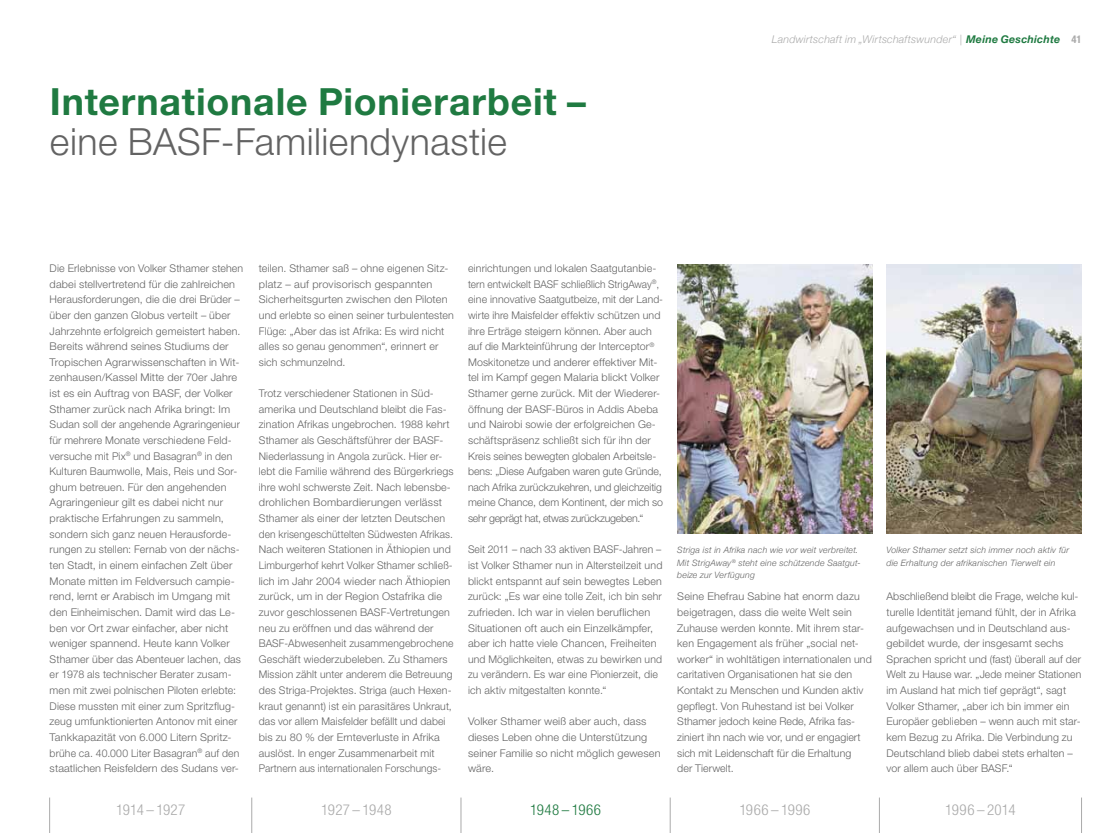
<style>
.page{position:relative;width:1117px;height:833px;background:#fff}
.page>*{position:absolute;margin:0;border:0;box-sizing:border-box;transform-origin:0 0}
.t1{font:700 37.5px "Helvetica Neue LT Std";letter-spacing:.02em;color:#1f7a41}
.t2{font:300 37.5px "Helvetica Neue LT Std";letter-spacing:.015em;color:#636363}
.t3{font:300 condensed 15px "Helvetica Neue LT Std";letter-spacing:.01em;color:#aaa}
.t4{font:300 condensed 15px "Helvetica Neue LT Std";letter-spacing:-.015em;color:#aaa}
.t5{font:300 condensed 15px "Helvetica Neue LT Std";letter-spacing:.03em;color:#1f7a41}
.t6{font:300 condensed 15px "Helvetica Neue LT Std";letter-spacing:.03em;color:#aaa}
.t7{font:300 10.62px/15.6px "Helvetica Neue LT Std";letter-spacing:.015em;color:#636363}
.t8{font:italic 300 10.62px "Helvetica Neue";letter-spacing:.02em;color:#aaa}
.t9{font:700 condensed 10.62px "Helvetica Neue LT Std";color:#aaa}
.t10{font:italic 300 8.75px/12.5px "Helvetica Neue";letter-spacing:.025em;color:#636363}
.s1{font-weight:700;color:#1f7a41}
</style>
<div class="page">
<img style="left:677px;top:264px;width:195px;height:269px">
<img style="left:886px;top:264px;width:195px;height:269px">
<hr style="left:49px;top:797px;width:1px;height:36px;background:#aaa">
<hr style="left:251px;top:797px;width:1px;height:36px;background:#aaa">
<hr style="left:460px;top:797px;width:1px;height:36px;background:#aaa">
<hr style="left:669px;top:797px;width:1px;height:36px;background:#aaa">
<hr style="left:878px;top:797px;width:1px;height:36px;background:#aaa">
<hr style="left:1080px;top:797px;width:1px;height:36px;background:#aaa">
<h1 class="t1" style="left:50px;top:79px;width:537px">Internationale Pionierarbeit –</h1>
<h1 class="t2" style="left:50px;top:119px;width:458px">eine BASF-Familiendynastie</h1>
<p class="t8" style="left:771px;top:32px;width:290px">Landwirtschaft im „Wirtschaftswunder“ | <span class="s1">Meine Geschichte</span></p>
<p class="t9" style="left:1071px;top:32px;width:12px">41</p>
<p class="t7" style="left:50px;top:260px;width:195px">Die Erlebnisse von Volker Sthamer stehen dabei stellvertretend für die zahlreichen Herausforderungen, die die drei Brüder – über den ganzen Globus verteilt – über Jahrzehnte erfolgreich gemeistert haben.<br>Bereits während seines Studiums der Tropischen Agrarwissenschaften in Wit&shy;zenhausen/Kassel Mitte der 70er Jahre ist es ein Auftrag von BASF, der Volker Sthamer zurück nach Afrika bringt: Im Sudan soll der angehende Agraringenieur für mehrere Monate verschiedene Feld&shy;versuche mit Pix<sup>®</sup> und Basagran<sup>®</sup> in den Kulturen Baumwolle, Mais, Reis und Sor&shy;ghum betreuen. Für den angehenden Agraringenieur gilt es dabei nicht nur praktische Erfahrungen zu sammeln, sondern sich ganz neuen Herausforde&shy;rungen zu stellen: Fernab von der nächs&shy;ten Stadt, in einem einfachen Zelt über Monate mitten im Feldversuch campie&shy;rend, lernt er Arabisch im Umgang mit den Einheimischen. Damit wird das Le&shy;ben vor Ort zwar einfacher, aber nicht weniger spannend. Heute kann Volker Sthamer über das Abenteuer lachen, das er 1978 als technischer Berater zusam&shy;men mit zwei polnischen Piloten erlebte:<br>Diese mussten mit einer zum Spritzflug&shy;zeug umfunktionierten Antonov mit einer Tankkapazität von 6.000 Litern Spritz&shy;brühe ca. 40.000 Liter Basagran<sup>®</sup> auf den staatlichen Reisfeldern des Sudans ver-</p>
<p class="t7" style="left:259px;top:260px;width:196px">teilen. Sthamer saß – ohne eigenen Sitz&shy;platz – auf provisorisch gespannten Sicherheitsgurten zwischen den Piloten und erlebte so einen seiner turbulentesten Flüge: „Aber das ist Afrika: Es wird nicht alles so genau genommen“, erinnert er sich schmunzelnd.</p>
<p class="t7" style="left:259px;top:385px;width:196px">Trotz verschiedener Stationen in Süd&shy;amerika und Deutschland bleibt die Fas&shy;zination Afrikas ungebrochen. 1988 kehrt Sthamer als Geschäftsführer der BASF-Niederlassung in Angola zurück. Hier er&shy;lebt die Familie während des Bürgerkriegs ihre wohl schwerste Zeit. Nach lebensbe&shy;drohlichen Bombardierungen verlässt Sthamer als einer der letzten Deutschen den krisengeschüttelten Südwesten Afrikas.<br>Nach weiteren Stationen in Äthiopien und Limburgerhof kehrt Volker Sthamer schließ&shy;lich im Jahr 2004 wieder nach Äthiopien zurück, um in der Region Ostafrika die zuvor geschlossenen BASF-Vertretungen neu zu eröffnen und das während der BASF-Abwesenheit zusammengebrochene Geschäft wiederzubeleben. Zu Sthamers Mission zählt unter anderem die Betreuung des Striga-Projektes. Striga (auch Hexen&shy;kraut genannt) ist ein parasitäres Unkraut, das vor allem Maisfelder befällt und dabei bis zu 80 % der Ernteverluste in Afrika auslöst. In enger Zusammenarbeit mit Partnern aus internationalen Forschungs-</p>
<p class="t7" style="left:468px;top:260px;width:196px">einrichtungen und lokalen Saatgutanbie&shy;tern entwickelt BASF schließlich StrigAway<sup>®</sup>, eine innovative Saatgutbeize, mit der Land&shy;wirte ihre Maisfelder effektiv schützen und ihre Erträge steigern können. Aber auch auf die Markteinführung der Interceptor<sup>® </sup>Moskitonetze und anderer effektiver Mit&shy;tel im Kampf gegen Malaria blickt Volker Sthamer gerne zurück. Mit der Wiederer&shy;öffnung der BASF-Büros in Addis Abeba und Nairobi sowie der erfolgreichen Ge&shy;schäftspräsenz schließt sich für ihn der Kreis seines bewegten globalen Arbeitsle&shy;bens: „Diese Aufgaben waren gute Gründe, nach Afrika zurückzukehren, und gleichzeitig meine Chance, dem Kontinent, der mich so sehr geprägt hat, etwas zurückzugeben.“</p>
<p class="t7" style="left:468px;top:541px;width:196px">Seit 2011 – nach 33 aktiven BASF-Jahren – ist Volker Sthamer nun in Altersteilzeit und blickt entspannt auf sein bewegtes Leben zurück: „Es war eine tolle Zeit, ich bin sehr zufrieden. Ich war in vielen beruflichen Situationen oft auch ein Einzelkämpfer, aber ich hatte viele Chancen, Freiheiten und Möglichkeiten, etwas zu bewirken und zu verändern. Es war eine Pionierzeit, die ich aktiv mitgestalten konnte.“</p>
<p class="t7" style="left:468px;top:713px;width:194px">Volker Sthamer weiß aber auch, dass dieses Leben ohne die Unterstützung seiner Familie so nicht möglich gewesen wäre.</p>
<p class="t10" style="left:677px;top:544px;width:185px">Striga ist in Afrika nach wie vor weit verbreitet.<br>Mit StrigAway<sup>®</sup> steht eine schützende Saatgut&shy;beize zur Verfügung</p>
<p class="t10" style="left:886px;top:544px;width:184px">Volker Sthamer setzt sich immer noch aktiv für die Erhaltung der afrikanischen Tierwelt ein</p>
<p class="t7" style="left:677px;top:588px;width:196px">Seine Ehefrau Sabine hat enorm dazu beigetragen, dass die weite Welt sein Zuhause werden konnte. Mit ihrem star&shy;ken Engagement als früher „social net&shy;worker“ in wohltätigen internationalen und caritativen Organisationen hat sie den Kontakt zu Menschen und Kunden aktiv gepflegt. Von Ruhestand ist bei Volker Sthamer jedoch keine Rede, Afrika fas&shy;ziniert ihn nach wie vor, und er engagiert sich mit Leidenschaft für die Erhaltung<br>der Tierwelt.</p>
<p class="t7" style="left:886px;top:588px;width:196px">Abschließend bleibt die Frage, welche kul&shy;turelle Identität jemand fühlt, der in Afrika aufgewachsen und in Deutschland aus&shy;gebildet wurde, der insgesamt sechs Sprachen spricht und (fast) überall auf der Welt zu Hause war. „Jede meiner Stationen im Ausland hat mich tief geprägt“, sagt Volker Sthamer, „aber ich bin immer ein Europäer geblieben – wenn auch mit star&shy;kem Bezug zu Afrika. Die Verbindung zu Deutschland blieb dabei stets erhalten – vor allem auch über BASF.“</p>
<h2 class="t4" style="left:116px;top:801px;width:71px">1914 – 1927</h2>
<h2 class="t3" style="left:321px;top:801px;width:72px">1927 – 1948</h2>
<h2 class="t5" style="left:530px;top:801px;width:72px">1948 – 1966</h2>
<h2 class="t6" style="left:739px;top:801px;width:72px">1966 – 1996</h2>
<h2 class="t3" style="left:945px;top:801px;width:72px">1996 – 2014</h2>
</div>
